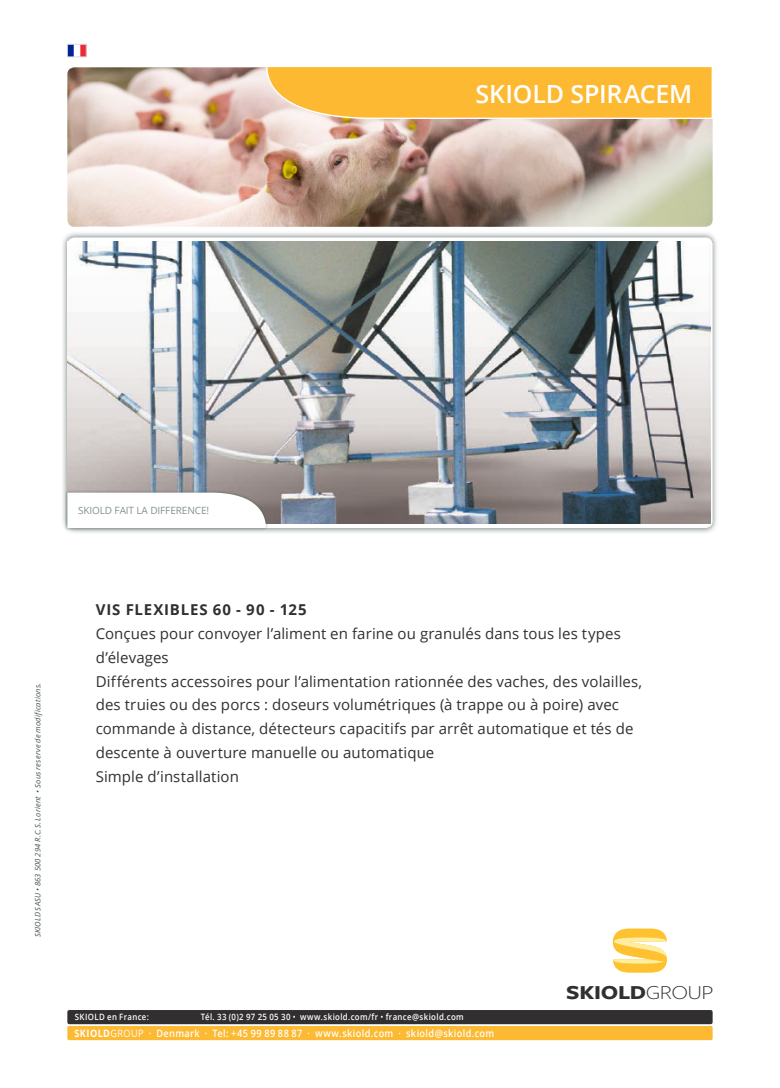
<style>
.page{position:relative;width:780px;height:1088px;background:#fff}
.page>*{position:absolute;margin:0;border:0;box-sizing:border-box;transform-origin:0 0}
.headline_1{font:600 25px "Open Sans";letter-spacing:-.005em;color:#fff}
.t1{font:700 20.62px "Freight Sans Pro";letter-spacing:-.01em;color:#312f30;scale:1.16 1}
.headline_4_bold{font:15px/23.8px "Open Sans";letter-spacing:.005em;color:#312f30}
.headline_4_bold-2{font:700 15px "Open Sans";letter-spacing:.06em;color:#312f30}
.t2{font:600 10.25px "Open Sans";letter-spacing:.04em;color:#fff;scale:.9 1}
.t3{font:10px "Open Sans";letter-spacing:-.01em;color:#849293}
.t4{font:600 8.75px "Open Sans";letter-spacing:.045em;color:#fff;scale:.9 1}
.t5{font:italic 7.5px "Open Sans";letter-spacing:.025em;color:#435151}
.s1{font-weight:400}
.s2{font-weight:700}
.s3{font-weight:300}
</style>
<div class="page">
<div style="left:61px;top:231px;width:658px;height:303px;background:#435151;opacity:.75"></div>
<svg style="left:67px;top:237px;width:645px;height:291px"></svg>
<div style="left:67px;top:1026px;width:645px;height:14px;background:#fdb932;border-radius:2px"></div>
<svg style="left:612px;top:928px;width:55px;height:45px"></svg>
<div style="left:67px;top:1010px;width:645px;height:14px;background:#312f30;border-radius:2px"></div>
<img style="left:67px;top:67px;width:645px;height:160px">
<img style="left:67px;top:242px;width:643px;height:282px">
<svg style="left:265px;top:67px;width:448px;height:53px;background:#fbbc42"></svg>
<div style="left:65px;top:490px;width:203px;height:41px;background:#435151;opacity:.5"></div>
<svg style="left:67px;top:493px;width:199px;height:35px"></svg>
<img style="left:69px;top:46px;width:15px;height:9px">
<div style="left:67px;top:44px;width:19px;height:13px;border:1px solid #dadfe0"></div>
<p class="headline_1" style="left:475px;top:77px;width:218px">SKIOLD SPIRACEM</p>
<p class="t3" style="left:78px;top:504px;width:133px">SKIOLD FAIT LA DIFFERENCE!</p>
<p class="t5" style="left:33px;top:937px;width:256px;rotate:-90deg">SKIOLD SASU • 863 500 294 R.C.S. Lorient • Sous reserve de modifications.</p>
<p class="headline_4_bold-2" style="left:96px;top:599px;width:212px">VIS FLEXIBLES 60 - 90 - 125</p>
<p class="headline_4_bold" style="left:96px;top:621px;width:526px">Conçues pour convoyer l’aliment en farine ou granulés dans tous les types d’élevages</p>
<p class="headline_4_bold" style="left:96px;top:669px;width:548px">Différents accessoires pour l’alimentation rationnée des vaches, des volailles,</p>
<p class="headline_4_bold" style="left:96px;top:692px;width:539px">des truies ou des porcs : doseurs volumétriques (à trappe ou à poire) avec commande à distance, détecteurs capacitifs par arrêt automatique et tés de descente à ouverture manuelle ou automatique</p>
<p class="headline_4_bold" style="left:96px;top:764px;width:145px">Simple d’installation</p>
<p class="t4" style="left:75px;top:1011px;width:84px">SKIOLD en France:</p>
<p class="t4" style="left:201px;top:1011px;width:293px">Tél. 33 (0)2 97 25 05 30 <span class="s1">•</span> www.skiold.com/fr <span class="s1">•</span> france@skiold.com</p>
<p class="t2" style="left:74px;top:1026px;width:468px"><span class="s2">SKIOLD</span><span class="s1">GROUP</span> · Denmark · Tel: +45 99 89 88 87 · www.skiold.com · skiold@skiold.com</p>
<h2 class="t1" style="left:566px;top:978px;width:128px">SKIOLD<span class="s3">GROUP</span></h2>
</div>
